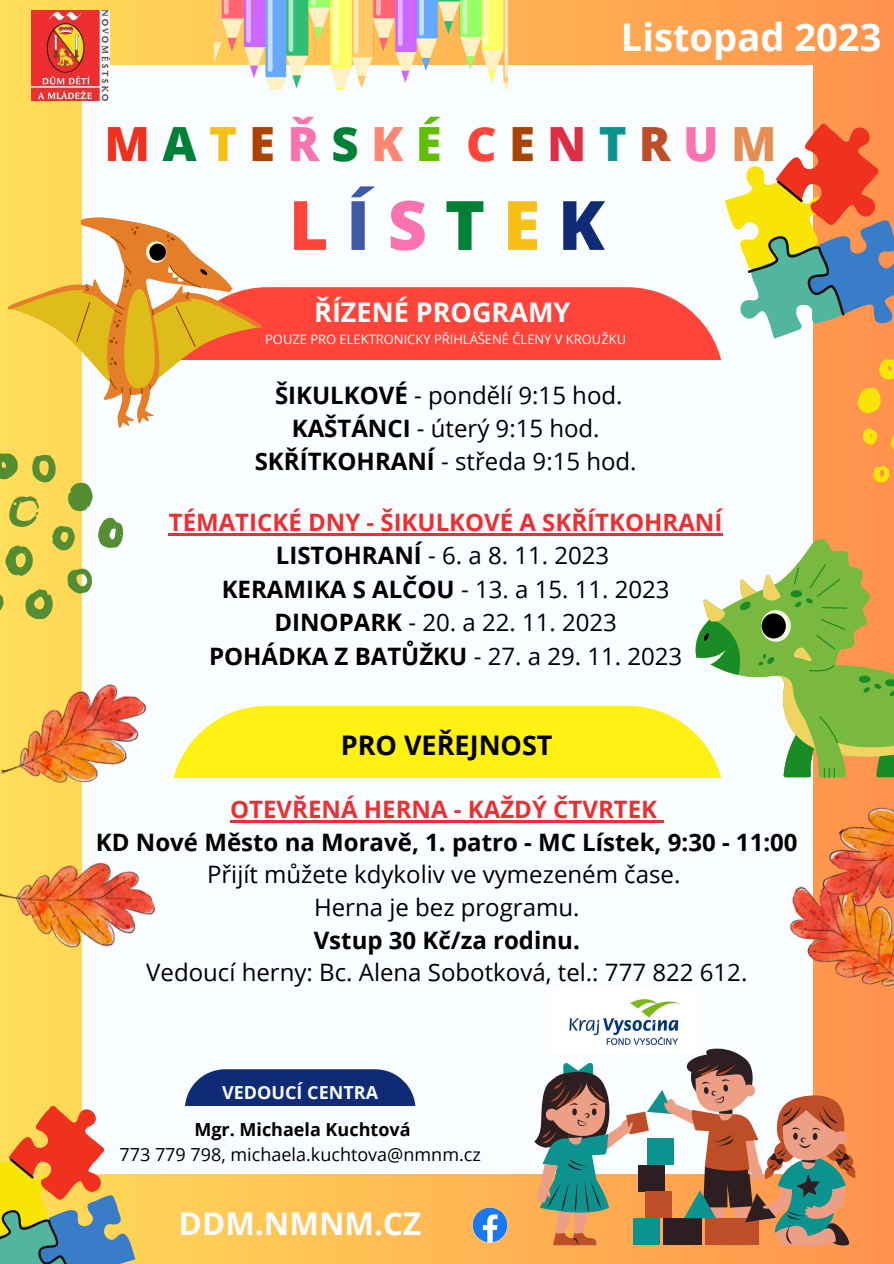
<style>
.page{position:relative;width:894px;height:1264px;background:#fff}
.page>*{position:absolute;margin:0;border:0;box-sizing:border-box;transform-origin:0 0}
.t1{font:800 68.1px "Open Sans";letter-spacing:.26em;color:#ff443a}
.t2{font:800 47.1px "Open Sans";letter-spacing:.26em;color:#008037}
.t3{font:700 38.1px "Open Sans";color:#fff}
.t4{font:700 31.35px "Open Sans";color:#f9fdff}
.t5{font:700 27px "Open Sans";color:#f9fdff}
.t6{font:700 27px "Open Sans";color:#000}
.t7{font:24px "Open Sans";color:#000}
.t8{font:700 24px "Open Sans";color:#000}
.t9{font:700 24px "Open Sans";color:#e93133}
.t10{font:18px "Open Sans";color:#000}
.t11{font:700 18px "Open Sans";color:#000}
.t12{font:700 18px "Open Sans";color:#f9fdff}
.t13{font:12.9px "Open Sans";color:#f9fdff}
.s1{color:#ef3220}
.s2{color:#f6c016}
.s3{color:#a40}
.s4{color:#f873b0}
.s5{color:#fd8672}
.s6{color:#5fbf00}
.s7{color:#ff443a}
.s8{color:#dd2e44}
.s9{color:#0c9390}
.s10{color:#bd4e27}
.s11{color:#e58e53}
.s12{color:#3f59a8}
.s13{color:#008037}
.s14{color:#102b75}
.s15{font-weight:700}
.s16{font-weight:400}
</style>
<div class="page">
<div style="left:0;top:0;width:893px;height:1263px;background:linear-gradient(to right,#fedb59,#ff944e)"></div>
<div style="left:82px;top:65px;width:730px;height:1109px;background:#f9fdff"></div>
<svg style="left:0;top:453px;width:18px;height:26px"></svg>
<svg style="left:67px;top:482px;width:26px;height:29px"></svg>
<svg style="left:98px;top:517px;width:25px;height:31px"></svg>
<svg style="left:25px;top:589px;width:28px;height:30px"></svg>
<svg style="left:5px;top:545px;width:28px;height:31px"></svg>
<svg style="left:32px;top:454px;width:24px;height:29px"></svg>
<svg style="left:67px;top:568px;width:25px;height:26px"></svg>
<svg style="left:52px;top:526px;width:23px;height:25px"></svg>
<svg style="left:0;top:591px;width:4px;height:23px"></svg>
<svg style="left:9px;top:495px;width:30px;height:32px"></svg>
<img style="left:215px;top:0;width:292px;height:89px">
<img style="left:32px;top:11px;width:77px;height:90px">
<svg style="left:534px;top:1048px;width:322px;height:198px"></svg>
<svg style="left:0;top:1105px;width:135px;height:158px"></svg>
<img style="left:472px;top:1207px;width:35px;height:35px;border-radius:50%">
<svg style="left:185px;top:1069px;width:230px;height:36px"></svg>
<hr style="left:169px;top:533px;width:553px;height:2px;background:#e93133">
<svg style="left:890px;top:430px;width:3px;height:24px"></svg>
<svg style="left:872px;top:466px;width:17px;height:17px"></svg>
<svg style="left:862px;top:428px;width:15px;height:17px"></svg>
<img style="left:552px;top:999px;width:143px;height:54px">
<svg style="left:797px;top:539px;width:96px;height:25px;fill:#ff964d"></svg>
<svg style="left:173px;top:564px;width:720px;height:214px"></svg>
<hr style="left:230px;top:820px;width:427px;height:2px;background:#e93133">
<svg style="left:657px;top:820px;width:6px;height:2px"></svg>
<img style="left:0;top:660px;width:147px;height:168px">
<img style="left:789px;top:886px;width:104px;height:114px">
<img style="left:806px;top:759px;width:87px;height:170px">
<svg style="left:8px;top:217px;width:145px;height:211px;fill:#ffde59"></svg>
<svg style="left:12px;top:124px;width:882px;height:292px"></svg>
<img style="left:0;top:844px;width:155px;height:130px">
<p class="t3" style="left:620px;top:10px;width:262px">Listopad 2023</p>
<p class="t2" style="left:105px;top:111px;width:673px"><span class="s1">M</span>A<span class="s2">T</span><span class="s3">E</span><span class="s4">Ř</span>S<span class="s5">K</span><span class="s6">É</span> <span class="s7">C</span><span class="s3">E</span><span class="s8">N</span><span class="s9">T</span><span class="s10">R</span><span class="s4">U</span><span class="s11">M</span></p>
<p class="t1" style="left:289px;top:177px;width:317px">L<span class="s12">Í</span><span class="s4">S</span><span class="s13">T</span><span class="s2">E</span><span class="s14">K</span></p>
<p class="t5" style="left:314px;top:293px;width:257px">ŘÍZENÉ PROGRAMY</p>
<p class="t13" style="left:265px;top:330px;width:362px">POUZE PRO ELEKTRONICKY PŘIHLÁŠENÉ ČLENY V KROUŽKU</p>
<p class="t7" style="left:275px;top:378px;width:349px"><span class="s15">ŠIKULKOVÉ</span> - pondělí 9:15 hod.</p>
<p class="t7" style="left:291px;top:411px;width:309px"><span class="s15">KAŠTÁNCI</span> - úterý 9:15 hod.</p>
<p class="t7" style="left:255px;top:445px;width:383px"><span class="s15">SKŘÍTKOHRANÍ</span> - středa 9:15 hod.</p>
<p class="t9" style="left:169px;top:505px;width:555px">TÉMATICKÉ DNY - ŠIKULKOVÉ A SKŘÍTKOHRANÍ</p>
<p class="t7" style="left:276px;top:538px;width:335px"><span class="s15">LISTOHRANÍ</span> - 6. a 8. 11. 2023</p>
<p class="t7" style="left:221px;top:572px;width:449px"><span class="s15">KERAMIKA S ALČOU</span> - 13. a 15. 11. 2023</p>
<p class="t7" style="left:274px;top:605px;width:344px"><span class="s15">DINOPARK</span> - 20. a 22. 11. 2023</p>
<p class="t8" style="left:209px;top:639px;width:474px">POHÁDKA Z BATŮŽKU <span class="s16">- 27. a 29. 11. 2023</span></p>
<p class="t6" style="left:341px;top:726px;width:213px">PRO VEŘEJNOST</p>
<p class="t9" style="left:230px;top:792px;width:428px">OTEVŘENÁ HERNA - KAŽDÝ ČTVRTEK</p>
<p class="t8" style="left:96px;top:825px;width:703px">KD Nové Město na Moravě, 1. patro - MC Lístek, 9:30 - 11:00</p>
<p class="t7" style="left:207px;top:857px;width:475px">Přijít můžete kdykoliv ve vymezeném čase.</p>
<p class="t7" style="left:314px;top:890px;width:267px">Herna je bez programu.</p>
<p class="t8" style="left:313px;top:922px;width:267px">Vstup 30 Kč/za rodinu.</p>
<p class="t7" style="left:146px;top:955px;width:602px">Vedoucí herny: Bc. Alena Sobotková, tel.: 777 822 612.</p>
<p class="t12" style="left:222px;top:1080px;width:157px">VEDOUCÍ CENTRA</p>
<p class="t11" style="left:194px;top:1116px;width:218px">Mgr. Michaela Kuchtová</p>
<p class="t10" style="left:119px;top:1141px;width:363px">773 779 798, michaela.kuchtova@nmnm.cz</p>
<p class="t4" style="left:179px;top:1201px;width:244px">DDM.NMNM.CZ</p>
</div>
